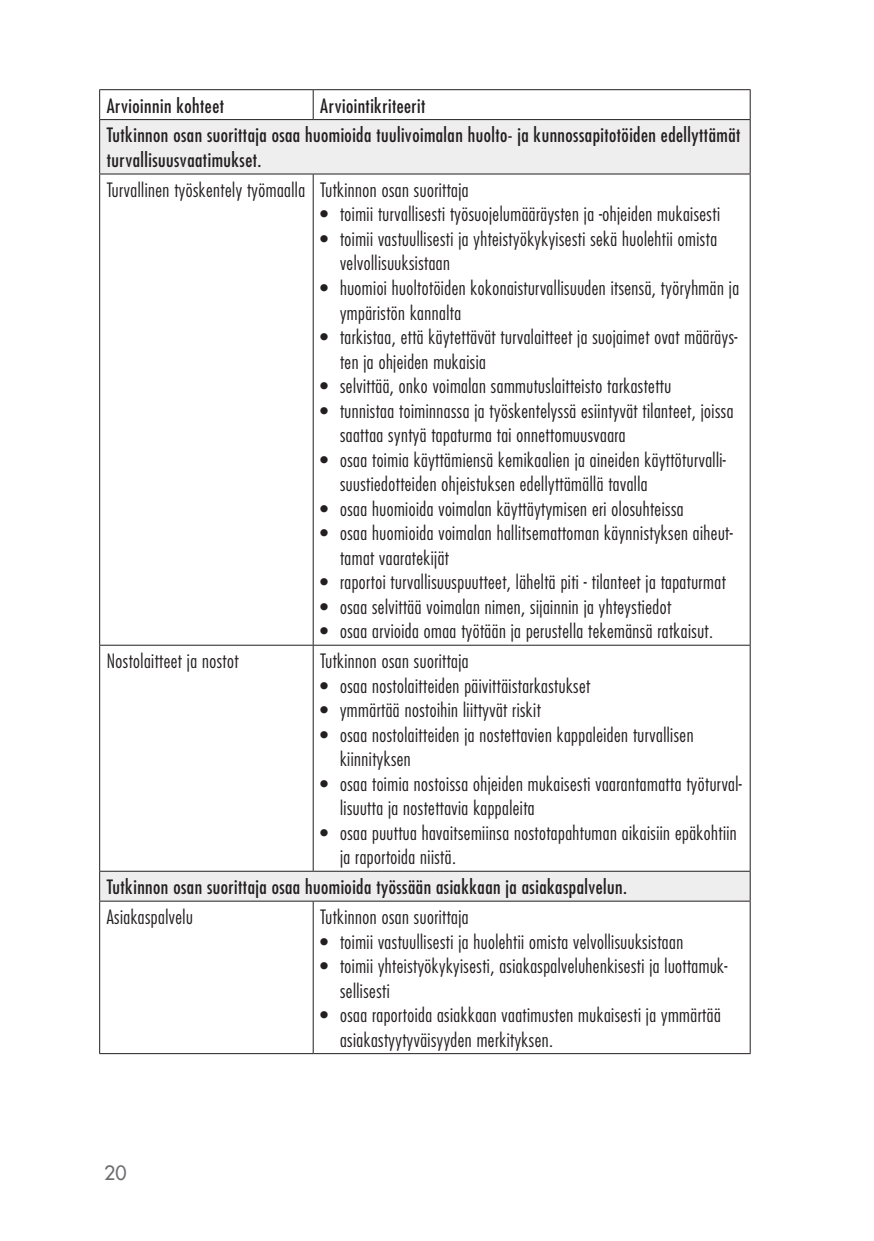
<style>
.page{position:relative;width:874px;height:1241px;background:#fff}
.page>*{position:absolute;margin:0;border:0;box-sizing:border-box;transform-origin:0 0}
.t1{font:300 condensed 19.25px/24.5px "Futura Std";letter-spacing:.025em;color:#231f20}
.t2{font:condensed 19.25px/29.9px "Futura Std";letter-spacing:.025em;color:#231f20}
.t3{font:500 19.25px "Futura Std";color:#6c6d70}
</style>
<div class="page">
<svg style="left:100px;top:120px;width:649px;height:780px"></svg>
<hr style="left:99px;top:89px;width:214px;height:1px;background:#231f20">
<svg style="left:99px;top:90px;width:1px;height:29px"></svg>
<hr style="left:313px;top:89px;width:437px;height:1px;background:#231f20">
<svg style="left:313px;top:90px;width:1px;height:29px"></svg>
<svg style="left:749px;top:90px;width:1px;height:29px"></svg>
<hr style="left:99px;top:119px;width:214px;height:1px;background:#231f20">
<hr style="left:99px;top:120px;width:1px;height:54px;background:#231f20">
<hr style="left:313px;top:119px;width:437px;height:1px;background:#231f20">
<hr style="left:749px;top:120px;width:1px;height:54px;background:#231f20">
<hr style="left:99px;top:174px;width:214px;height:1px;background:#231f20">
<hr style="left:99px;top:174px;width:1px;height:470px;background:#231f20">
<hr style="left:313px;top:174px;width:437px;height:1px;background:#231f20">
<hr style="left:313px;top:174px;width:1px;height:470px;background:#231f20">
<hr style="left:749px;top:174px;width:1px;height:470px;background:#231f20">
<hr style="left:99px;top:644px;width:214px;height:1px;background:#231f20">
<hr style="left:99px;top:645px;width:1px;height:225px;background:#231f20">
<hr style="left:313px;top:644px;width:437px;height:1px;background:#231f20">
<hr style="left:313px;top:645px;width:1px;height:225px;background:#231f20">
<hr style="left:749px;top:645px;width:1px;height:225px;background:#231f20">
<hr style="left:99px;top:870px;width:214px;height:1px;background:#231f20">
<svg style="left:99px;top:871px;width:1px;height:29px"></svg>
<hr style="left:313px;top:870px;width:437px;height:1px;background:#231f20">
<svg style="left:749px;top:871px;width:1px;height:29px"></svg>
<hr style="left:99px;top:900px;width:214px;height:1px;background:#231f20">
<hr style="left:99px;top:901px;width:1px;height:152px;background:#231f20">
<hr style="left:313px;top:900px;width:437px;height:1px;background:#231f20">
<hr style="left:313px;top:901px;width:1px;height:152px;background:#231f20">
<hr style="left:749px;top:901px;width:1px;height:152px;background:#231f20">
<hr style="left:99px;top:1053px;width:214px;height:1px;background:#231f20">
<hr style="left:313px;top:1053px;width:437px;height:1px;background:#231f20">
<p class="t2" style="left:107px;top:90px;width:635px;text-indent:213px">Arviointikriteerit<br>Tutkinnon osan suorittaja osaa huomioida tuulivoimalan huolto- ja kunnossapitotöiden edellyttämät</p>
<p class="t2" style="left:107px;top:145px;width:156px">turvallisuusvaatimukset.</p>
<p class="t1" style="left:107px;top:177px;width:363px">Turvallinen työskentely työmaalla Tutkinnon osan suorittaja</p>
<p class="t1" style="left:320px;top:202px;width:401px">• toimii turvallisesti työsuojelumääräysten ja -ohjeiden mukaisesti</p>
<p class="t1" style="left:340px;top:226px;width:378px;text-indent:-20px">• toimii vastuullisesti ja yhteistyökykyisesti sekä huolehtii omista velvollisuuksistaan</p>
<p class="t1" style="left:340px;top:275px;width:400px;text-indent:-20px">• huomioi huoltotöiden kokonaisturvallisuuden itsensä, työryhmän ja ympäristön kannalta</p>
<p class="t1" style="left:340px;top:324px;width:399px;text-indent:-20px">• tarkistaa, että käytettävät turvalaitteet ja suojaimet ovat määräys&shy;ten ja ohjeiden mukaisia</p>
<p class="t1" style="left:320px;top:373px;width:352px">• selvittää, onko voimalan sammutuslaitteisto tarkastettu</p>
<p class="t1" style="left:340px;top:398px;width:395px;text-indent:-20px">• tunnistaa toiminnassa ja työskentelyssä esiintyvät tilanteet, joissa saattaa syntyä tapaturma tai onnettomuusvaara</p>
<p class="t1" style="left:340px;top:447px;width:387px;text-indent:-20px">• osaa toimia käyttämiensä kemikaalien ja aineiden käyttöturvalli&shy;suustiedotteiden ohjeistuksen edellyttämällä tavalla</p>
<p class="t1" style="left:320px;top:496px;width:364px">• osaa huomioida voimalan käyttäytymisen eri olosuhteissa</p>
<p class="t1" style="left:340px;top:520px;width:394px;text-indent:-20px">• osaa huomioida voimalan hallitsemattoman käynnistyksen aiheut&shy;tamat vaaratekijät</p>
<p class="t1" style="left:320px;top:569px;width:407px">• raportoi turvallisuuspuutteet, läheltä piti - tilanteet ja tapaturmat</p>
<p class="t1" style="left:320px;top:594px;width:352px">• osaa selvittää voimalan nimen, sijainnin ja yhteystiedot</p>
<p class="t1" style="left:320px;top:619px;width:394px">• osaa arvioida omaa työtään ja perustella tekemänsä ratkaisut.</p>
<p class="t1" style="left:107px;top:648px;width:133px">Nostolaitteet ja nostot</p>
<p class="t1" style="left:320px;top:648px;width:150px">Tutkinnon osan suorittaja</p>
<p class="t1" style="left:320px;top:673px;width:271px">• osaa nostolaitteiden päivittäistarkastukset</p>
<p class="t1" style="left:320px;top:697px;width:222px">• ymmärtää nostoihin liittyvät riskit</p>
<p class="t1" style="left:340px;top:722px;width:355px;text-indent:-20px">• osaa nostolaitteiden ja nostettavien kappaleiden turvallisen kiinnityksen</p>
<p class="t1" style="left:340px;top:771px;width:403px;text-indent:-20px">• osaa toimia nostoissa ohjeiden mukaisesti vaarantamatta työturval&shy;lisuutta ja nostettavia kappaleita</p>
<p class="t1" style="left:340px;top:820px;width:398px;text-indent:-20px">• osaa puuttua havaitsemiinsa nostotapahtuman aikaisiin epäkohtiin ja raportoida niistä.</p>
<p class="t2" style="left:107px;top:871px;width:521px">Tutkinnon osan suorittaja osaa huomioida työssään asiakkaan ja asiakaspalvelun.</p>
<p class="t1" style="left:107px;top:904px;width:87px">Asiakaspalvelu</p>
<p class="t1" style="left:320px;top:904px;width:150px">Tutkinnon osan suorittaja</p>
<p class="t1" style="left:320px;top:929px;width:364px">• toimii vastuullisesti ja huolehtii omista velvollisuuksistaan</p>
<p class="t1" style="left:340px;top:953px;width:389px;text-indent:-20px">• toimii yhteistyökykyisesti, asiakaspalveluhenkisesti ja luottamuk&shy;sellisesti</p>
<p class="t1" style="left:340px;top:1002px;width:382px;text-indent:-20px">• osaa raportoida asiakkaan vaatimusten mukaisesti ja ymmärtää asiakastyytyväisyyden merkityksen.</p>
<p class="t2" style="left:107px;top:90px;width:119px">Arvioinnin kohteet</p>
<p class="t3" style="left:104px;top:1160px;width:24px">20</p>
</div>
